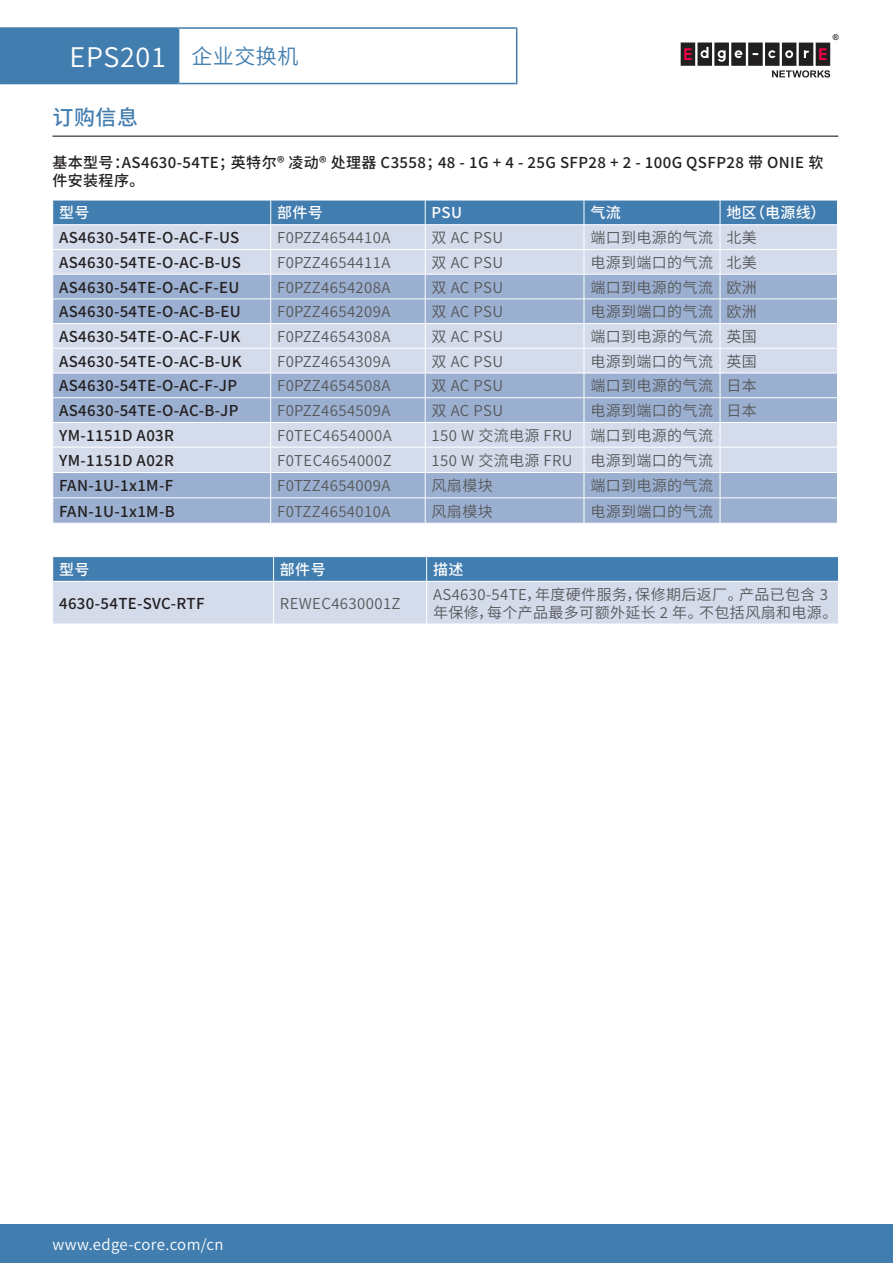
<style>
.page{position:relative;width:893px;height:1263px;background:#fff}
.page>*{position:absolute;margin:0;border:0;box-sizing:border-box;transform-origin:0 0}
.HeaderTitle{font:27px "Source Han Sans SC";letter-spacing:.025em;color:#fff}
.HeaderTitle-2{font:21px "Source Han Sans SC";letter-spacing:.025em;color:#427daf}
.NEW_H1{font:500 21px "Source Han Sans SC";color:#427daf}
.DS_TableBodyText{font:15px/18px "Source Han Sans SC";letter-spacing:.025em;color:#57585a}
.t1{font:500 15px/18px "Source Han Sans SC";letter-spacing:.025em;color:#231f20}
.DS_tableHeaderText{font:500 15px "Source Han Sans SC";letter-spacing:.025em;color:#fff}
.t2{font:15px "Source Han Sans SC";letter-spacing:.025em;color:#fff}
.t3{font:700 7.95px "Arial";color:#231f20}
</style>
<div class="page">
<div style="left:0;top:1225px;width:893px;height:38px;background:#427daf"></div>
<div style="left:681px;top:43px;width:14px;height:23px;background:#221f21"></div>
<div style="left:697px;top:43px;width:15px;height:23px;background:#221f21"></div>
<div style="left:714px;top:43px;width:15px;height:23px;background:#221f21"></div>
<div style="left:731px;top:43px;width:15px;height:23px;background:#221f21"></div>
<div style="left:748px;top:43px;width:15px;height:23px;background:#221f21"></div>
<div style="left:765px;top:43px;width:15px;height:23px;background:#221f21"></div>
<div style="left:782px;top:43px;width:14px;height:23px;background:#221f21"></div>
<div style="left:799px;top:43px;width:14px;height:23px;background:#221f21"></div>
<svg style="left:684px;top:48px;width:8px;height:12px"></svg>
<div style="left:816px;top:43px;width:14px;height:23px;background:#221f21"></div>
<svg style="left:819px;top:48px;width:8px;height:12px"></svg>
<svg style="left:700px;top:47px;width:8px;height:11px"></svg>
<svg style="left:785px;top:50px;width:8px;height:8px"></svg>
<svg style="left:804px;top:50px;width:5px;height:8px"></svg>
<svg style="left:768px;top:50px;width:8px;height:8px"></svg>
<svg style="left:718px;top:50px;width:8px;height:12px"></svg>
<svg style="left:772px;top:70px;width:58px;height:8px"></svg>
<svg style="left:735px;top:50px;width:7px;height:8px"></svg>
<hr style="left:53px;top:135px;width:785px;height:2px;background:#57585a">
<svg style="left:52px;top:200px;width:786px;height:323px;background:#b2c3dc"></svg>
<svg style="left:52px;top:557px;width:786px;height:67px;background:#a0bad6"></svg>
<hr style="left:53px;top:581px;width:221px;height:1px;background:#fff">
<hr style="left:52px;top:581px;width:1px;height:43px;background:#fff">
<hr style="left:274px;top:581px;width:153px;height:1px;background:#fff">
<hr style="left:273px;top:581px;width:1px;height:43px;background:#fff">
<hr style="left:427px;top:581px;width:412px;height:1px;background:#fff">
<hr style="left:426px;top:581px;width:1px;height:43px;background:#fff">
<div style="left:1px;top:28px;width:178px;height:56px;background:#427daf"></div>
<hr style="left:0;top:27px;width:179px;height:2px;background:#427daf">
<hr style="left:0;top:29px;width:2px;height:54px;background:#427daf">
<hr style="left:179px;top:27px;width:338px;height:2px;background:#427daf">
<hr style="left:516px;top:29px;width:1px;height:54px;background:#427daf">
<hr style="left:0;top:83px;width:179px;height:1px;background:#427daf">
<hr style="left:179px;top:83px;width:338px;height:1px;background:#427daf">
<p class="HeaderTitle" style="left:70px;top:41px;width:98px">EPS201</p>
<p class="HeaderTitle-2" style="left:191px;top:45px;width:109px">企业交换机</p>
<p class="t3" style="left:833px;top:32px;width:7px">®</p>
<p class="NEW_H1" style="left:53px;top:105px;width:87px">订购信息</p>
<p class="t1" style="left:53px;top:154px;width:772px">基本型号：AS4630-54TE；英特尔® 凌动® 处理器 C3558；48 - 1G + 4 - 25G SFP28 + 2 - 100G QSFP28 带 ONIE 软件安装程序。</p>
<p class="DS_tableHeaderText" style="left:59px;top:204px;width:32px">型号</p>
<p class="DS_tableHeaderText" style="left:277px;top:204px;width:47px">部件号</p>
<p class="DS_tableHeaderText" style="left:432px;top:204px;width:32px">PSU</p>
<p class="DS_tableHeaderText" style="left:590px;top:204px;width:32px">气流</p>
<p class="DS_tableHeaderText" style="left:726px;top:204px;width:101px">地区（电源线）</p>
<p class="t1" style="left:59px;top:229px;width:182px">AS4630-54TE-O-AC-F-US</p>
<p class="DS_TableBodyText" style="left:277px;top:229px;width:115px">F0PZZ4654410A</p>
<p class="DS_TableBodyText" style="left:432px;top:229px;width:73px">双 AC PSU</p>
<p class="DS_TableBodyText" style="left:590px;top:229px;width:124px">端口到电源的气流</p>
<p class="DS_TableBodyText" style="left:726px;top:229px;width:32px">北美</p>
<p class="t1" style="left:59px;top:254px;width:183px">AS4630-54TE-O-AC-B-US</p>
<p class="DS_TableBodyText" style="left:277px;top:254px;width:115px">F0PZZ4654411A</p>
<p class="DS_TableBodyText" style="left:432px;top:254px;width:73px">双 AC PSU</p>
<p class="DS_TableBodyText" style="left:590px;top:254px;width:124px">电源到端口的气流</p>
<p class="DS_TableBodyText" style="left:726px;top:254px;width:32px">北美</p>
<p class="t1" style="left:59px;top:278px;width:182px">AS4630-54TE-O-AC-F-EU</p>
<p class="DS_TableBodyText" style="left:277px;top:278px;width:115px">F0PZZ4654208A</p>
<p class="DS_TableBodyText" style="left:432px;top:278px;width:73px">双 AC PSU</p>
<p class="DS_TableBodyText" style="left:590px;top:278px;width:124px">端口到电源的气流</p>
<p class="DS_TableBodyText" style="left:726px;top:278px;width:32px">欧洲</p>
<p class="t1" style="left:59px;top:303px;width:183px">AS4630-54TE-O-AC-B-EU</p>
<p class="DS_TableBodyText" style="left:277px;top:303px;width:115px">F0PZZ4654209A</p>
<p class="DS_TableBodyText" style="left:432px;top:303px;width:73px">双 AC PSU</p>
<p class="DS_TableBodyText" style="left:590px;top:303px;width:124px">电源到端口的气流</p>
<p class="DS_TableBodyText" style="left:726px;top:303px;width:32px">欧洲</p>
<p class="t1" style="left:59px;top:328px;width:183px">AS4630-54TE-O-AC-F-UK</p>
<p class="DS_TableBodyText" style="left:277px;top:328px;width:115px">F0PZZ4654308A</p>
<p class="DS_TableBodyText" style="left:432px;top:328px;width:73px">双 AC PSU</p>
<p class="DS_TableBodyText" style="left:590px;top:328px;width:124px">端口到电源的气流</p>
<p class="DS_TableBodyText" style="left:726px;top:328px;width:32px">英国</p>
<p class="t1" style="left:59px;top:352px;width:184px">AS4630-54TE-O-AC-B-UK</p>
<p class="DS_TableBodyText" style="left:277px;top:352px;width:115px">F0PZZ4654309A</p>
<p class="DS_TableBodyText" style="left:432px;top:352px;width:73px">双 AC PSU</p>
<p class="DS_TableBodyText" style="left:590px;top:352px;width:124px">电源到端口的气流</p>
<p class="DS_TableBodyText" style="left:726px;top:352px;width:32px">英国</p>
<p class="t1" style="left:59px;top:377px;width:179px">AS4630-54TE-O-AC-F-JP</p>
<p class="DS_TableBodyText" style="left:277px;top:377px;width:115px">F0PZZ4654508A</p>
<p class="DS_TableBodyText" style="left:432px;top:377px;width:73px">双 AC PSU</p>
<p class="DS_TableBodyText" style="left:590px;top:377px;width:124px">端口到电源的气流</p>
<p class="DS_TableBodyText" style="left:726px;top:377px;width:32px">日本</p>
<p class="t1" style="left:59px;top:402px;width:181px">AS4630-54TE-O-AC-B-JP</p>
<p class="DS_TableBodyText" style="left:277px;top:402px;width:115px">F0PZZ4654509A</p>
<p class="DS_TableBodyText" style="left:432px;top:402px;width:73px">双 AC PSU</p>
<p class="DS_TableBodyText" style="left:590px;top:402px;width:124px">电源到端口的气流</p>
<p class="DS_TableBodyText" style="left:726px;top:402px;width:32px">日本</p>
<p class="t1" style="left:59px;top:427px;width:116px">YM-1151D A03R</p>
<p class="DS_TableBodyText" style="left:277px;top:427px;width:116px">F0TEC4654000A</p>
<p class="DS_TableBodyText" style="left:432px;top:427px;width:143px">150 W 交流电源 FRU</p>
<p class="DS_TableBodyText" style="left:590px;top:427px;width:124px">端口到电源的气流</p>
<p class="t1" style="left:59px;top:452px;width:116px">YM-1151D A02R</p>
<p class="DS_TableBodyText" style="left:277px;top:452px;width:116px">F0TEC4654000Z</p>
<p class="DS_TableBodyText" style="left:432px;top:452px;width:143px">150 W 交流电源 FRU</p>
<p class="DS_TableBodyText" style="left:590px;top:452px;width:124px">电源到端口的气流</p>
<p class="t1" style="left:59px;top:477px;width:116px">FAN-1U-1x1M-F</p>
<p class="DS_TableBodyText" style="left:277px;top:477px;width:115px">F0TZZ4654009A</p>
<p class="DS_TableBodyText" style="left:432px;top:477px;width:63px">风扇模块</p>
<p class="DS_TableBodyText" style="left:590px;top:477px;width:124px">端口到电源的气流</p>
<p class="t1" style="left:59px;top:502px;width:117px">FAN-1U-1x1M-B</p>
<p class="DS_TableBodyText" style="left:277px;top:502px;width:115px">F0TZZ4654010A</p>
<p class="DS_TableBodyText" style="left:432px;top:502px;width:63px">风扇模块</p>
<p class="DS_TableBodyText" style="left:590px;top:502px;width:124px">电源到端口的气流</p>
<p class="DS_tableHeaderText" style="left:59px;top:561px;width:32px">型号</p>
<p class="DS_tableHeaderText" style="left:280px;top:561px;width:47px">部件号</p>
<p class="DS_tableHeaderText" style="left:433px;top:561px;width:32px">描述</p>
<p class="t1" style="left:59px;top:594px;width:147px">4630-54TE-SVC-RTF</p>
<p class="DS_TableBodyText" style="left:280px;top:594px;width:122px">REWEC4630001Z</p>
<p class="DS_TableBodyText" style="left:433px;top:585px;width:406px">AS4630-54TE，年度硬件服务，保修期后返厂。产品已包含 3年保修，每个产品最多可额外延长 2 年。不包括风扇和电源。</p>
<p class="t2" style="left:53px;top:1236px;width:173px">www.edge-core.com/cn</p>
</div>
